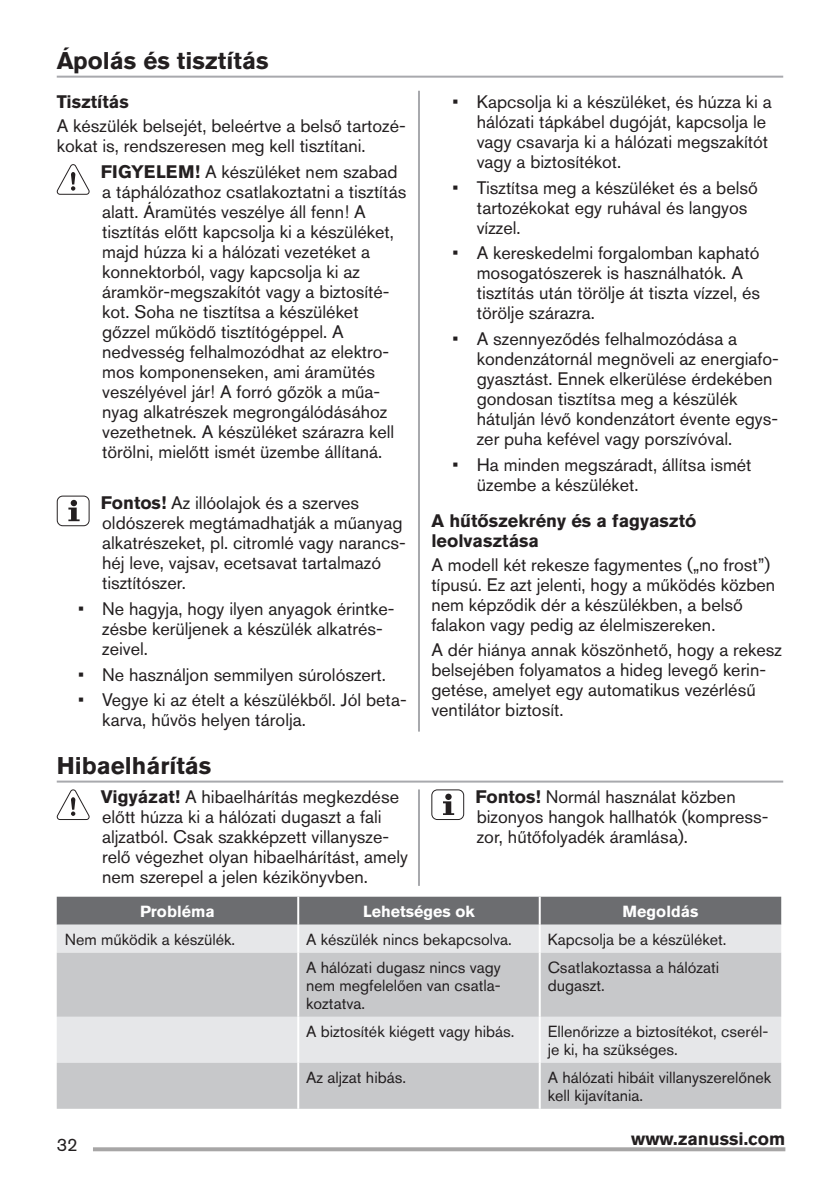
<style>
.page{position:relative;width:840px;height:1191px;background:#fff}
.page>*{position:absolute;margin:0;border:0;box-sizing:border-box;transform-origin:0 0}
.t1{font:700 24px "Akzidenz Grotesk Pro";color:#231f20}
.t2{font:18px/20px "Akzidenz Grotesk Pro";color:#231f20}
.t3{font:700 18px/20px "Akzidenz Grotesk Pro";color:#231f20}
.t4{font:16px/18px "Akzidenz Grotesk Pro";color:#231f20}
.t5{font:700 16px "Akzidenz Grotesk Pro";color:#fff}
.s1{font-weight:700}
</style>
<div class="page">
<svg style="left:93px;top:1147px;width:692px;height:4px;background:#adacac"></svg>
<hr style="left:57px;top:76px;width:725px;height:2px;background:#a8a9ad">
<svg style="left:57px;top:164px;width:32px;height:31px"></svg>
<svg style="left:57px;top:495px;width:32px;height:31px"></svg>
<hr style="left:57px;top:780px;width:725px;height:2px;background:#a8a9ad">
<svg style="left:57px;top:789px;width:32px;height:31px"></svg>
<svg style="left:431px;top:789px;width:33px;height:31px"></svg>
<div style="left:57px;top:896px;width:723px;height:28px;background:#6c6d70"></div>
<div style="left:57px;top:924px;width:723px;height:28px;background:#e6e7e9"></div>
<svg style="left:57px;top:952px;width:723px;height:156px;background:#d0d1d3"></svg>
<hr style="left:297px;top:924px;width:2px;height:28px;background:#fff">
<hr style="left:297px;top:952px;width:2px;height:64px;background:#fff">
<hr style="left:297px;top:1016px;width:2px;height:46px;background:#fff">
<hr style="left:297px;top:1062px;width:2px;height:46px;background:#fff">
<hr style="left:297px;top:896px;width:2px;height:28px;background:#fff">
<hr style="left:538px;top:896px;width:2px;height:28px;background:#fff">
<hr style="left:538px;top:924px;width:2px;height:28px;background:#fff">
<hr style="left:538px;top:952px;width:2px;height:64px;background:#fff">
<hr style="left:538px;top:1016px;width:2px;height:46px;background:#fff">
<hr style="left:538px;top:1062px;width:2px;height:46px;background:#fff">
<hr style="left:418px;top:91px;width:2px;height:640px;background:#a8a9ad">
<hr style="left:418px;top:789px;width:2px;height:97px;background:#a8a9ad">
<h1 class="t1" style="left:57px;top:45px;width:213px">Ápolás és tisztítás</h1>
<p class="t3" style="left:57px;top:92px;width:74px">Tisztítás</p>
<p class="t2" style="left:57px;top:116px;width:350px">A készülék belsejét, beleértve a belső tartozé&shy;kokat is, rendszeresen meg kell tisztítani.</p>
<p class="t2" style="left:101px;top:161px;width:307px"><span class="s1">FIGYELEM!</span> A készüléket nem szabad a táphálózathoz csatlakoztatni a tisztítás alatt. Áramütés veszélye áll fenn! A tisztítás előtt kapcsolja ki a készüléket, majd húzza ki a hálózati vezetéket a konnektorból, vagy kapcsolja ki az áramkör-megszakítót vagy a biztosíté&shy;kot. Soha ne tisztítsa a készüléket gőzzel működő tisztítógéppel. A nedvesség felhalmozódhat az elektro&shy;mos komponenseken, ami áramütés veszélyével jár! A forró gőzök a műa&shy;nyag alkatrészek megrongálódásához vezethetnek. A készüléket szárazra kell törölni, mielőtt ismét üzembe állítaná.</p>
<p class="t2" style="left:101px;top:493px;width:306px"><span class="s1">Fontos!</span> Az illóolajok és a szerves oldószerek megtámadhatják a műanyag alkatrészeket, pl. citromlé vagy narancs&shy;héj leve, vajsav, ecetsavat tartalmazó tisztítószer.</p>
<p class="t2" style="left:102px;top:598px;width:293px;text-indent:-24px">• Ne hagyja, hogy ilyen anyagok érintke&shy;zésbe kerüljenek a készülék alkatrés&shy;zeivel.</p>
<p class="t2" style="left:78px;top:664px;width:309px">• Ne használjon semmilyen súrolószert.</p>
<p class="t2" style="left:102px;top:690px;width:306px;text-indent:-24px">• Vegye ki az ételt a készülékből. Jól beta&shy;karva, hűvös helyen tárolja.</p>
<p class="t2" style="left:476px;top:92px;width:296px;text-indent:-24px">• Kapcsolja ki a készüléket, és húzza ki a hálózati tápkábel dugóját, kapcsolja le vagy csavarja ki a hálózati megszakítót vagy a biztosítékot.</p>
<p class="t2" style="left:476px;top:177px;width:282px;text-indent:-24px">• Tisztítsa meg a készüléket és a belső tartozékokat egy ruhával és langyos vízzel.</p>
<p class="t2" style="left:476px;top:243px;width:285px;text-indent:-24px">• A kereskedelmi forgalomban kapható mosogatószerek is használhatók. A tisztítás után törölje át tiszta vízzel, és törölje szárazra.</p>
<p class="t2" style="left:476px;top:329px;width:303px;text-indent:-24px">• A szennyeződés felhalmozódása a kondenzátornál megnöveli az energiafo&shy;gyasztást. Ennek elkerülése érdekében gondosan tisztítsa meg a készülék hátulján lévő kondenzátort évente egys&shy;zer puha kefével vagy porszívóval.</p>
<p class="t2" style="left:476px;top:454px;width:276px;text-indent:-24px">• Ha minden megszáradt, állítsa ismét üzembe a készüléket.</p>
<p class="t3" style="left:431px;top:510px;width:266px">A hűtőszekrény és a fagyasztó leolvasztása</p>
<p class="t2" style="left:431px;top:554px;width:345px">A modell két rekesze fagymentes („no frost”) típusú. Ez azt jelenti, hogy a működés közben nem képződik dér a készülékben, a belső falakon vagy pedig az élelmiszereken.</p>
<p class="t2" style="left:431px;top:640px;width:352px">A dér hiánya annak köszönhető, hogy a rekesz belsejében folyamatos a hideg levegő kerin&shy;getése, amelyet egy automatikus vezérlésű ventilátor biztosít.</p>
<h1 class="t1" style="left:57px;top:750px;width:156px">Hibaelhárítás</h1>
<p class="t2" style="left:101px;top:786px;width:308px"><span class="s1">Vigyázat!</span> A hibaelhárítás megkezdése előtt húzza ki a hálózati dugaszt a fali aljzatból. Csak szakképzett villanysze&shy;relő végezhet olyan hibaelhárítást, amely nem szerepel a jelen kézikönyvben.</p>
<p class="t2" style="left:475px;top:786px;width:294px"><span class="s1">Fontos!</span> Normál használat közben bizonyos hangok hallhatók (kompress&shy;zor, hűtőfolyadék áramlása).</p>
<p class="t5" style="left:140px;top:900px;width:76px">Probléma</p>
<p class="t5" style="left:363px;top:900px;width:113px">Lehetséges ok</p>
<p class="t5" style="left:622px;top:900px;width:77px">Megoldás</p>
<p class="t4" style="left:65px;top:930px;width:172px">Nem működik a készülék.</p>
<p class="t4" style="left:306px;top:930px;width:207px">A készülék nincs bekapcsolva.</p>
<p class="t4" style="left:547px;top:930px;width:180px">Kapcsolja be a készüléket.</p>
<p class="t4" style="left:306px;top:958px;width:196px;text-align:justify">A hálózati dugasz nincs vagy nem megfelelően van csatla&shy;koztatva.</p>
<p class="t4" style="left:547px;top:958px;width:173px">Csatlakoztassa a hálózati dugaszt.</p>
<p class="t4" style="left:306px;top:1022px;width:209px">A biztosíték kiégett vagy hibás.</p>
<p class="t4" style="left:547px;top:1022px;width:222px">Ellenőrizze a biztosítékot, cserél&shy;je ki, ha szükséges.</p>
<p class="t4" style="left:306px;top:1068px;width:101px">Az aljzat hibás.</p>
<p class="t4" style="left:547px;top:1068px;width:225px">A hálózati hibáit villanyszerelőnek kell kijavítania.</p>
<p class="t2" style="left:57px;top:1135px;width:22px">32</p>
<p class="t3" style="left:630px;top:1128px;width:156px">www.zanussi.com</p>
</div>
